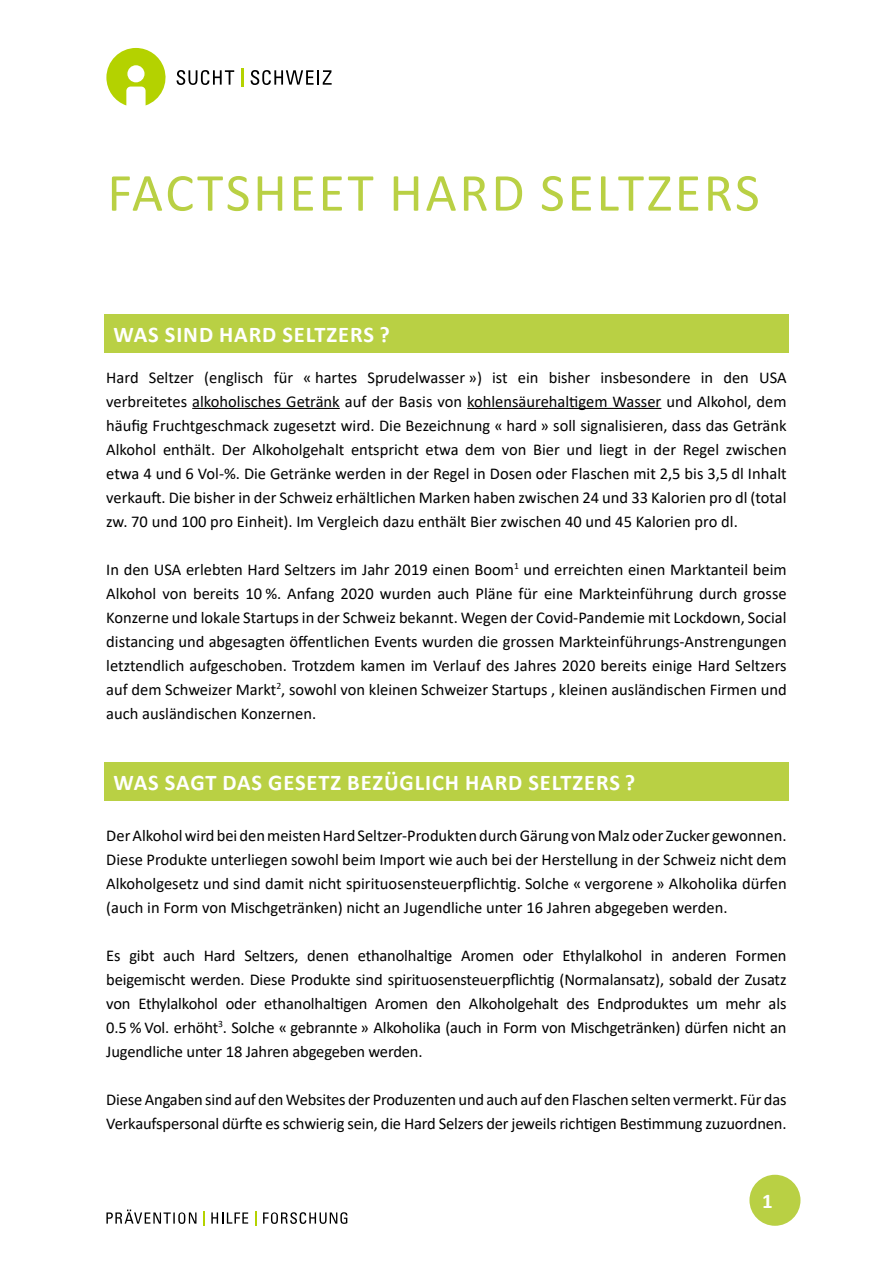
<style>
.page{position:relative;width:893px;height:1263px;background:#fff}
.page>*{position:absolute;margin:0;border:0;box-sizing:border-box;transform-origin:0 0}
.t1{font:54px "Calibri";letter-spacing:.05em;color:#b9d044}
.t2{font:700 22.5px "Calibri";letter-spacing:.04em;color:#fff}
.t3{font:700 21px "Calibri";color:#fff}
.t4{font:16.5px/24px "Calibri";letter-spacing:-.01em;color:#000;text-align:justify}
</style>
<div class="page">
<svg style="left:177px;top:70px;width:57px;height:15px"></svg>
<svg style="left:251px;top:70px;width:81px;height:15px"></svg>
<svg style="left:241px;top:68px;width:2px;height:19px"></svg>
<svg style="left:106px;top:48px;width:60px;height:57px"></svg>
<svg style="left:106px;top:1209px;width:90px;height:15px"></svg>
<svg style="left:211px;top:1212px;width:37px;height:11px"></svg>
<svg style="left:263px;top:1212px;width:84px;height:12px"></svg>
<svg style="left:203px;top:1211px;width:2px;height:14px"></svg>
<svg style="left:255px;top:1211px;width:1px;height:14px"></svg>
<div style="left:749px;top:1175px;width:51px;height:51px;background:#b9d044;border-radius:50%"></div>
<div style="left:105px;top:315px;width:684px;height:38px;background:#b9d044"></div>
<div style="left:105px;top:762px;width:684px;height:38px;background:#b9d044"></div>
<hr style="left:192px;top:408px;width:148px;height:1px;background:#000">
<hr style="left:467px;top:408px;width:194px;height:1px;background:#000">
<h1 class="t1" style="left:107px;top:155px;width:654px">FACTSHEET HARD SELTZERS</h1>
<h2 class="t2" style="left:114px;top:319px;width:278px">WAS SIND HARD SELTZERS ?</h2>
<p class="t4" style="left:106px;top:365px;width:682px">Hard Seltzer (englisch für « hartes Sprudelwasser ») ist ein bisher insbesondere in den USA verbreitetes alkoholisches Getränk auf der Basis von kohlensäurehaltigem Wasser und Alkohol, dem häufig Fruchtgeschmack zugesetzt wird. Die Bezeichnung « hard » soll signalisieren, dass das Getränk Alkohol enthält. Der Alkoholgehalt entspricht etwa dem von Bier und liegt in der Regel zwischen etwa 4 und 6 Vol-%. Die Getränke werden in der Regel in Dosen oder Flaschen mit 2,5 bis 3,5 dl Inhalt verkauft. Die bisher in der Schweiz erhältlichen Marken haben zwischen 24 und 33 Kalorien pro dl (total zw. 70 und 100 pro Einheit). Im Vergleich dazu enthält Bier zwischen 40 und 45 Kalorien pro dl.</p>
<p class="t4" style="left:106px;top:557px;width:682px">In den USA erlebten Hard Seltzers im Jahr 2019 einen Boom<sup>1</sup> und erreichten einen Marktanteil beim Alkohol von bereits 10 %. Anfang 2020 wurden auch Pläne für eine Markteinführung durch grosse Konzerne und lokale Startups in der Schweiz bekannt. Wegen der Covid-Pandemie mit Lockdown, Social distancing und abgesagten öffentlichen Events wurden die grossen Markteinführungs-Anstrengungen letztendlich aufgeschoben. Trotzdem kamen im Verlauf des Jahres 2020 bereits einige Hard Seltzers auf dem Schweizer Markt<sup>2</sup>, sowohl von kleinen Schweizer Startups , kleinen ausländischen Firmen und auch ausländischen Konzernen.</p>
<h2 class="t2" style="left:114px;top:766px;width:523px">WAS SAGT DAS GESETZ BEZÜGLICH HARD SELTZERS ?</h2>
<p class="t4" style="left:106px;top:823px;width:682px">Der Alkohol wird bei den meisten Hard Seltzer-Produkten durch Gärung von Malz oder Zucker gewonnen.<br>Diese Produkte unterliegen sowohl beim Import wie auch bei der Herstellung in der Schweiz nicht dem Alkoholgesetz und sind damit nicht spirituosensteuerpflichtig. Solche « vergorene » Alkoholika dürfen (auch in Form von Mischgetränken) nicht an Jugendliche unter 16 Jahren abgegeben werden.</p>
<p class="t4" style="left:106px;top:943px;width:682px">Es gibt auch Hard Seltzers, denen ethanolhaltige Aromen oder Ethylalkohol in anderen Formen beigemischt werden. Diese Produkte sind spirituosensteuerpflichtig (Normalansatz), sobald der Zusatz von Ethylalkohol oder ethanolhaltigen Aromen den Alkoholgehalt des Endproduktes um mehr als 0.5 % Vol. erhöht<sup>3</sup>. Solche « gebrannte » Alkoholika (auch in Form von Mischgetränken) dürfen nicht an Jugendliche unter 18 Jahren abgegeben werden.</p>
<p class="t4" style="left:106px;top:1087px;width:682px">Diese Angaben sind auf den Websites der Produzenten und auch auf den Flaschen selten vermerkt. Für das<br>Verkaufspersonal dürfte es schwierig sein, die Hard Selzers der jeweils richtigen Bestimmung zuzuordnen.</p>
<p class="t3" style="left:762px;top:1186px;width:12px">1</p>
</div>
